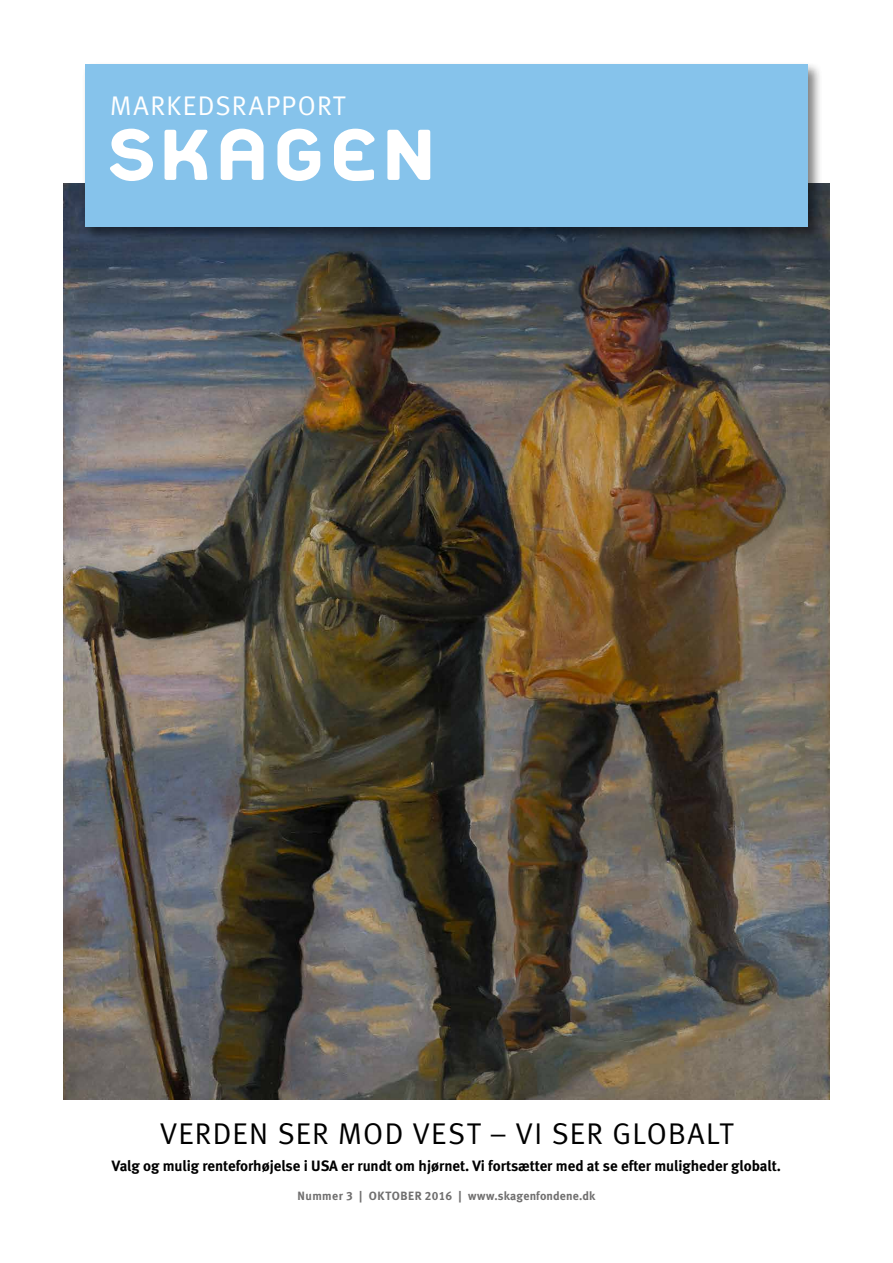
<style>
.page{position:relative;width:893px;height:1263px;background:#fff}
.page>*{position:absolute;margin:0;border:0;box-sizing:border-box;transform-origin:0 0}
.t1{font:30px "Meta Normal LF Caps";letter-spacing:.02em;color:#000}
.t2{font:27px "Meta Normal LF Caps";letter-spacing:.035em;color:#fff}
.t3{font:700 15px "Meta";color:#000}
.t4{font:12px "Meta Bold LF";letter-spacing:.02em;color:#706f6f}
</style>
<div class="page">
<img style="left:64px;top:184px;width:765px;height:915px">
<div style="left:81px;top:61px;width:741px;height:181px;background:#000;opacity:.5"></div>
<div style="left:85px;top:64px;width:723px;height:163px;background:#86c3eb"></div>
<svg style="left:110px;top:129px;width:43px;height:52px"></svg>
<svg style="left:165px;top:130px;width:43px;height:50px"></svg>
<svg style="left:221px;top:129px;width:43px;height:51px"></svg>
<svg style="left:277px;top:129px;width:43px;height:52px"></svg>
<svg style="left:387px;top:130px;width:43px;height:50px"></svg>
<svg style="left:334px;top:129px;width:41px;height:52px"></svg>
<h2 class="t2" style="left:110px;top:90px;width:237px">MARKEDSRAPPORT</h2>
<h1 class="t1" style="left:160px;top:1116px;width:574px">VERDEN SER MOD VEST – VI SER GLOBALT</h1>
<p class="t3" style="left:112px;top:1156px;width:670px">Valg og mulig renteforhøjelse i USA er rundt om hjørnet. Vi fortsætter med at se efter muligheder globalt.</p>
<p class="t4" style="left:298px;top:1188px;width:299px">Nummer 3 | OKTOBER 2016 | www.skagenfondene.dk</p>
</div>
